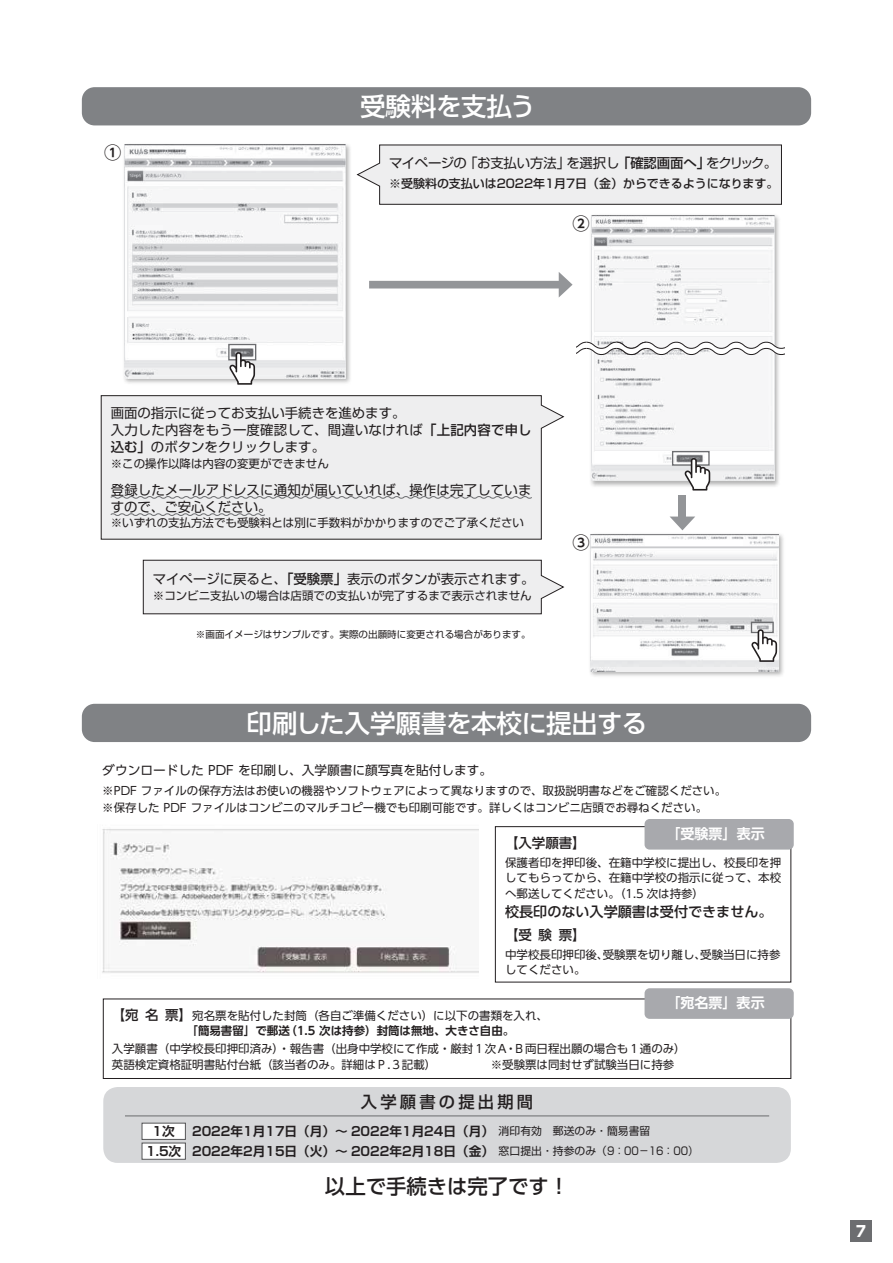
<style>
.page{position:relative;width:893px;height:1263px;background:#fff}
.page>*{position:absolute;margin:0;border:0;box-sizing:border-box;transform-origin:0 0}
.t1{font:500 25.5px "UD Shin Go Pr 6";letter-spacing:-.01em;color:#fff}
.t2{font:500 20.4px "UD Shin Go Pr 6";color:#231f20}
.t3{font:700 17.25px "UD Shin Go Pr 6 De";color:#231f20}
.t4{font:500 16.2px "Shin Go Pr 6 N";letter-spacing:.2em;color:#231f20}
.t5{font:700 14.85px "UD Shin Go Pr 6";color:#fff}
.t6{font:500 14.1px "UD Shin Go Pr 6";color:#231f20}
.t7{font:700 14.1px "UD Shin Go Pr 6 De";color:#fff}
.t8{font:500 13.5px "UD Shin Go Pr 6";color:#231f20}
.t9{font:13.35px/17.2px "Shin Go Pr 6 N";color:#231f20}
.t10{font:13.35px "Shin Go Pr 6 N";letter-spacing:-.035em;color:#231f20}
.t11{font:12.75px "UD Shin Go Pr 6";color:#231f20}
.t12{font:700 12.6px/20px "Shin Go Pr 6 N De";color:#231f20;text-align:center}
.t13{font:500 12px "Shin Go Pr 6 N";color:#231f20}
.t14{font:11.55px/15.3px "UD Shin Go Pr 6";color:#231f20}
.t15{font:11.55px "Shin Go Pr 6 N";color:#231f20}
.t16{font:11.55px/15.3px "UD Shin Go Pro";color:#231f20}
.t17{font:700 11.55px "UD Shin Go Pr 6 De";color:#231f20}
.t18{font:9.6px "Shin Go Pr 6 N";color:#231f20}
.s1{font-weight:500}
.s2{font-weight:500;font-size:13.5px}
.s3{font-family:"Shin Go Pr 6 N";font-weight:400;font-size:10.8px}
</style>
<div class="page">
<div style="left:850px;top:1220px;width:22px;height:22px;background:#6c6d70"></div>
<img style="left:590px;top:534px;width:194px;height:142px">
<img style="left:590px;top:535px;width:188px;height:137px">
<img style="left:588px;top:215px;width:191px;height:272px">
<img style="left:592px;top:216px;width:182px;height:265px">
<img style="left:124px;top:144px;width:226px;height:239px">
<img style="left:125px;top:144px;width:220px;height:234px">
<div style="left:369px;top:281px;width:195px;height:7px;background:#939598"></div>
<svg style="left:559px;top:272px;width:14px;height:25px"></svg>
<div style="left:679px;top:495px;width:7px;height:27px;background:#939598"></div>
<svg style="left:670px;top:516px;width:25px;height:14px"></svg>
<svg style="left:357px;top:145px;width:425px;height:60px;background:#e8e8e9"></svg>
<svg style="left:143px;top:560px;width:421px;height:54px;background:#e8e8e9"></svg>
<svg style="left:101px;top:395px;width:463px;height:144px;background:#ebebec"></svg>
<svg style="left:110px;top:495px;width:423px;height:4px;background:#c9cacb"></svg>
<svg style="left:110px;top:513px;width:156px;height:4px"></svg>
<div style="left:228px;top:344px;width:28px;height:16px;border:1px solid #6c6d70"></div>
<div style="left:672px;top:451px;width:38px;height:15px;border:1px solid #6c6d70"></div>
<div style="left:751px;top:622px;width:23px;height:11px;border:1px solid #6c6d70"></div>
<svg style="left:229px;top:352px;width:26px;height:33px"></svg>
<svg style="left:685px;top:458px;width:25px;height:32px"></svg>
<svg style="left:751px;top:629px;width:26px;height:33px"></svg>
<svg style="left:576px;top:342px;width:209px;height:13px"></svg>
<div style="left:495px;top:826px;width:296px;height:156px;border:1px solid #231f20"></div>
<div style="left:645px;top:819px;width:149px;height:30px;background:#a8a9ad;border-radius:5px"></div>
<div style="left:103px;top:998px;width:688px;height:81px;border:1px solid #231f20"></div>
<img style="left:102px;top:829px;width:376px;height:144px">
<div style="left:645px;top:988px;width:149px;height:31px;background:#a8a9ad;border-radius:5px"></div>
<div style="left:103px;top:1087px;width:688px;height:76px;background:#d6d7d9;border-radius:14px"></div>
<div style="left:142px;top:1123px;width:43px;height:16px;background:#fff"></div>
<div style="left:142px;top:1123px;width:44px;height:17px;border:1px solid #545456"></div>
<div style="left:142px;top:1143px;width:43px;height:16px;background:#fff"></div>
<div style="left:142px;top:1143px;width:44px;height:17px;border:1px solid #545456"></div>
<hr style="left:125px;top:1116px;width:644px;height:1px;background:#6a6b6e">
<div style="left:82px;top:87px;width:729px;height:38px;background:#808285;border-radius:13px"></div>
<div style="left:82px;top:704px;width:729px;height:38px;background:#808285;border-radius:13px"></div>
<h3 class="t3" style="left:104px;top:139px;width:19px">①</h3>
<h1 class="t1" style="left:360px;top:86px;width:177px">受験料を支払う</h1>
<p class="t10" style="left:389px;top:152px;width:390px">マイページの「お支払い方法」を選択し<span class="s1">「確認画面へ」</span>をクリック。</p>
<p class="t13" style="left:389px;top:173px;width:391px">※受験料の支払いは2022年1月7日（金）からできるようになります。</p>
<h3 class="t3" style="left:573px;top:209px;width:19px">②</h3>
<p class="t9" style="left:111px;top:403px;width:422px">画面の指示に従ってお支払い手続きを進めます。<br>入力した内容をもう一度確認して、間違いなければ<span class="s1">「上記内容で申し込む」</span>のボタンをクリックします。</p>
<p class="t15" style="left:111px;top:454px;width:220px">※この操作以降は内容の変更ができません</p>
<p class="t9" style="left:111px;top:480px;width:422px">登録したメールアドレスに通知が届いていれば、操作は完了していますので、ご安心ください。</p>
<p class="t15" style="left:111px;top:513px;width:415px">※いずれの支払方法でも受験料とは別に手数料がかかりますのでご了承ください</p>
<p class="t9" style="left:153px;top:570px;width:383px">マイページに戻ると、<span class="s1">「受験票」</span>表示のボタンが表示されます。</p>
<p class="t15" style="left:153px;top:586px;width:380px">※コンビニ支払いの場合は店頭での支払いが完了するまで表示されません</p>
<p class="t18" style="left:196px;top:626px;width:336px">※画面イメージはサンプルです。実際の出願時に変更される場合があります。</p>
<h3 class="t3" style="left:573px;top:529px;width:19px">③</h3>
<h1 class="t1" style="left:247px;top:702px;width:402px">印刷した入学願書を本校に提出する</h1>
<p class="t11" style="left:102px;top:760px;width:391px">ダウンロードした PDF を印刷し、入学願書に顔写真を貼付します。</p>
<p class="t14" style="left:102px;top:782px;width:625px;line-height:16.5px">※PDF ファイルの保存方法はお使いの機器やソフトウェアによって異なりますので、取扱説明書などをご確認ください。※保存した PDF ファイルはコンビニのマルチコピー機でも印刷可能です。詳しくはコンビニ店頭でお尋ねください。</p>
<p class="t8" style="left:505px;top:832px;width:82px">【入学願書】</p>
<p class="t14" style="left:505px;top:854px;width:278px;text-align:justify">保護者印を押印後、在籍中学校に提出し、校長印を押してもらってから、在籍中学校の指示に従って、本校へ郵送してください。（1.5 次は持参）</p>
<p class="t6" style="left:505px;top:900px;width:269px">校長印のない入学願書は受付できません。</p>
<p class="t8" style="left:505px;top:924px;width:82px">【受 験 票】</p>
<p class="t16" style="left:505px;top:946px;width:277px">中学校長印押印後、受験票を切り離し、受験当日に持参してください。</p>
<p class="t7" style="left:666px;top:823px;width:100px">「受験票」表示</p>
<p class="t7" style="left:666px;top:991px;width:100px">「宛名票」表示</p>
<p class="t14" style="left:112px;top:1007px;width:438px"><span class="s2">【宛 名 票】</span>宛名票を貼付した封筒（各自ご準備ください）に以下の書類を入れ、</p>
<p class="t17" style="left:187px;top:1021px;width:329px">「簡易書留」で郵送（1.5 次は持参）封筒は無地、大きさ自由。</p>
<p class="t14" style="left:112px;top:1041px;width:575px">入学願書（中学校長印押印済み）・報告書（出身中学校にて作成・厳封１次Ａ・Ｂ両日程出願の場合も１通のみ）英語検定資格証明書貼付台紙（該当者のみ。詳細はＰ.３記載）</p>
<p class="t14" style="left:491px;top:1056px;width:185px">※受験票は同封せず試験当日に持参</p>
<h3 class="t4" style="left:361px;top:1088px;width:174px">入学願書の提出期間</h3>
<p class="t12" style="left:153px;top:1121px;width:24px">1次</p>
<p class="t12" style="left:146px;top:1121px;width:553px">2022年1月17日（月）～ 2022年1月24日（月）<span class="s3">　消印有効　郵送のみ・簡易書留<br></span>1.5次 2022年2月15日（火）～ 2022年2月18日（金）<span class="s3">　窓口提出・持参のみ（9：00－16：00）</span></p>
<h2 class="t2" style="left:325px;top:1169px;width:246px">以上で手続きは完了です！</h2>
<p class="t5" style="left:856px;top:1219px;width:11px">7</p>
</div>
